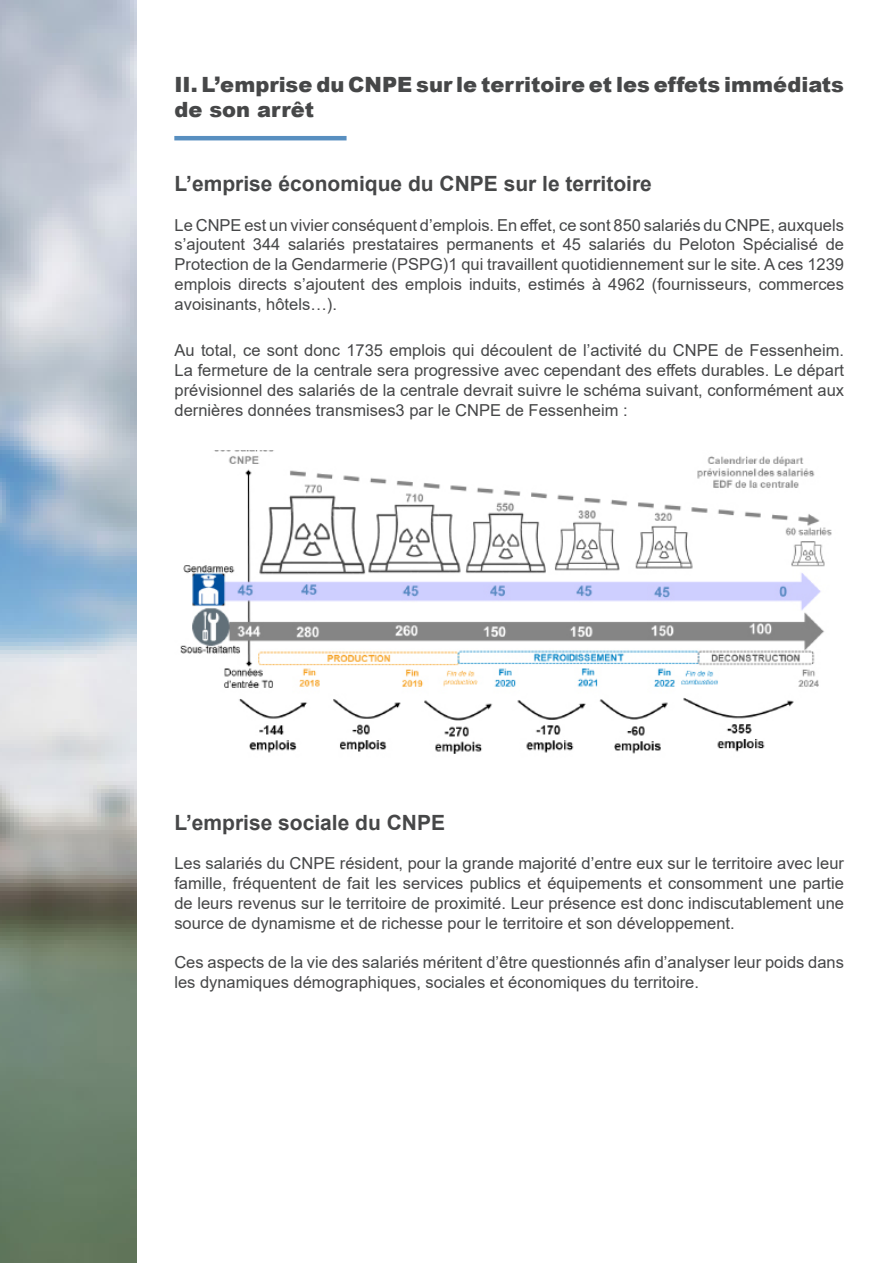
<style>
.page{position:relative;width:893px;height:1263px;background:#fff}
.page>*{position:absolute;margin:0;border:0;box-sizing:border-box;transform-origin:0 0}
.t1{font:900 21px/25.2px "Arial";color:#464748}
.t2{font:700 21px "Arial";color:#464748}
.t3{font:16.5px/19.8px "Arial";color:#464748;text-align:justify}
</style>
<div class="page">
<img style="left:0;top:0;width:136px;height:1263px">
<hr style="left:174px;top:136px;width:173px;height:4px;background:#588fc0">
<img style="left:180px;top:451px;width:652px;height:303px">
<p class="t1" style="left:174px;top:71px;width:671px">II. L’emprise du CNPE sur le territoire et les effets immédiats de son arrêt</p>
<p class="t2" style="left:175px;top:169px;width:479px">L’emprise économique du CNPE sur le territoire</p>
<p class="t3" style="left:175px;top:215px;width:671px">Le CNPE est un vivier conséquent d’emplois. En effet, ce sont 850 salariés du CNPE, auxquels s’ajoutent 344 salariés prestataires permanents et 45 salariés du Peloton Spécialisé de Protection de la Gendarmerie (PSPG)1 qui travaillent quotidiennement sur le site. A ces 1239 emplois directs s’ajoutent des emplois induits, estimés à 4962 (fournisseurs, commerces avoisinants, hôtels…).</p>
<p class="t3" style="left:175px;top:341px;width:671px">Au total, ce sont donc 1735 emplois qui découlent de l’activité du CNPE de Fessenheim.<br>La fermeture de la centrale sera progressive avec cependant des effets durables. Le départ prévisionnel des salariés de la centrale devrait suivre le schéma suivant, conformément aux dernières données transmises3 par le CNPE de Fessenheim :</p>
<p class="t2" style="left:174px;top:807px;width:272px">L’emprise sociale du CNPE</p>
<p class="t3" style="left:174px;top:853px;width:671px">Les salariés du CNPE résident, pour la grande majorité d’entre eux sur le territoire avec leur famille, fréquentent de fait les services publics et équipements et consomment une partie de leurs revenus sur le territoire de proximité. Leur présence est donc indiscutablement une source de dynamisme et de richesse pour le territoire et son développement.</p>
<p class="t3" style="left:174px;top:952px;width:671px">Ces aspects de la vie des salariés méritent d’être questionnés afin d’analyser leur poids dans les dynamiques démographiques, sociales et économiques du territoire.</p>
</div>
